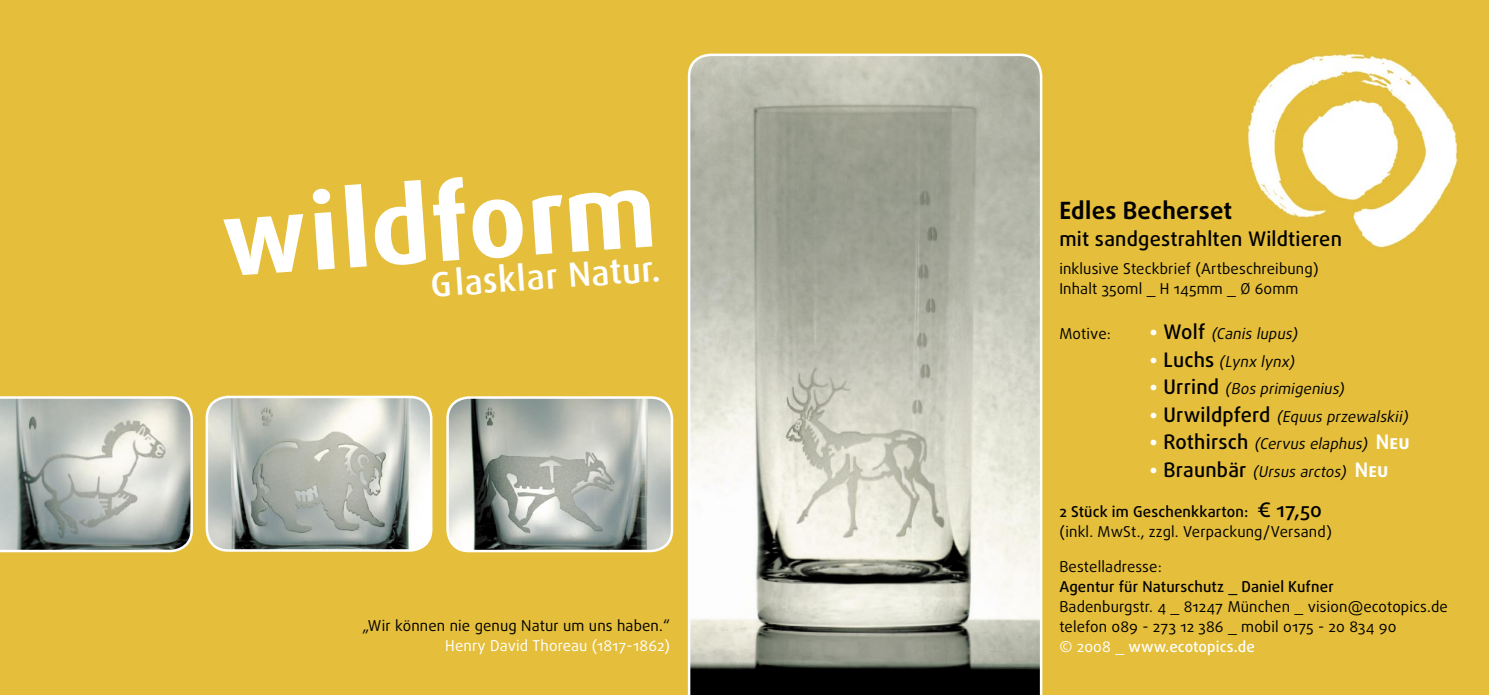
<style>
.page{position:relative;width:1489px;height:695px;background:#fff}
.page>*{position:absolute;margin:0;border:0;box-sizing:border-box;transform-origin:0 0}
.t1{font:700 105px "Dax";color:#fff}
.t2{font:500 35px "Dax";color:#fff}
.t3{font:700 23.75px "Daxline Pro";letter-spacing:.01em;color:#000}
.t4{font:500 20px "Daxline Pro";letter-spacing:.01em;color:#000}
.t5{font:15px/20px "Daxline Pro";letter-spacing:.01em;color:#000}
.t6{font:italic 15px "Daxline Pro";color:#000}
.t7{font:500 15px "Daxline Pro";letter-spacing:.01em;color:#000}
.t8{font:15px "Daxline Pro";letter-spacing:.01em;color:#fff}
.s1{font-weight:700;font-style:normal;font-size:20px;color:#fff}
.s2{font-weight:500;font-style:normal;font-size:20px}
.s3{font-weight:500}
.s4{font-weight:500;font-size:20px}
.s5{color:#fff}
.s6{font-weight:500;color:#fff}
</style>
<div class="page">
<div style="left:0;top:0;width:1488px;height:694px;background:#e5bf3b"></div>
<img style="left:1247px;top:53px;width:210px;height:195px">
<svg style="left:687px;top:54px;width:355px;height:640px;background:#b8b9ad"></svg>
<img style="left:449px;top:399px;width:223px;height:152px">
<div style="left:446px;top:396px;width:227px;height:156px;border:2px solid #fff;border-radius:21px"></div>
<img style="left:208px;top:398px;width:223px;height:152px">
<div style="left:205px;top:395px;width:227px;height:156px;border:2px solid #fff;border-radius:21px"></div>
<svg style="left:0;top:396px;width:193px;height:156px;background:#b2b7b1"></svg>
<h1 class="t1" style="left:218px;top:181px;width:436px;rotate:-4deg">wildform</h1>
<h2 class="t2" style="left:429px;top:265px;width:231px;rotate:-4deg">Glasklar Natur.</h2>
<p class="t5" style="left:362px;top:616px;width:309px">„Wir können nie genug Natur um uns haben.“</p>
<p class="t8" style="left:445px;top:636px;width:226px">Henry David Thoreau (1817-1862)</p>
<h3 class="t3" style="left:1059px;top:195px;width:174px">Edles Becherset</h3>
<h3 class="t4" style="left:1059px;top:226px;width:284px">mit sandgestrahlten Wildtieren</h3>
<p class="t5" style="left:1059px;top:259px;width:261px">inklusive Steckbrief (Artbeschreibung)<br>Inhalt 350ml _ H 145mm _ Ø 60mm</p>
<p class="t5" style="left:1059px;top:324px;width:53px">Motive:</p>
<p class="t6" style="left:1149px;top:324px;width:153px"><span class="s1">•</span> <span class="s2">Wo l f</span> (Canis lupus)</p>
<p class="t6" style="left:1149px;top:351px;width:150px"><span class="s1">•</span> <span class="s2">L u c h s</span> (Lynx lynx)</p>
<p class="t6" style="left:1149px;top:379px;width:200px"><span class="s1">•</span> <span class="s2">U r r i n d</span> (Bos primigenius)</p>
<p class="t6" style="left:1149px;top:406px;width:264px"><span class="s1">•</span> <span class="s2">U rw i l d pfe rd</span> (Equus przewalskii)</p>
<p class="t6" style="left:1149px;top:434px;width:262px"><span class="s1">•</span> <span class="s2">Rothirsch</span> (Cervus elaphus) <span class="s1">Neu</span></p>
<p class="t6" style="left:1149px;top:461px;width:240px"><span class="s1">•</span> <span class="s2">Braunbär</span> (Ursus arctos) <span class="s1">Neu</span></p>
<p class="t5" style="left:1059px;top:501px;width:274px"><span class="s3">2 Stück im Geschenkkarton:</span> <span class="s4">€ 17,50 </span>(inkl. MwSt., zzgl. Verpackung/Versand)</p>
<p class="t5" style="left:1059px;top:556px;width:104px">Bestelladresse:</p>
<p class="t7" style="left:1059px;top:576px;width:276px">Agentur für Naturschutz _ Daniel Kufner</p>
<p class="t5" style="left:1059px;top:596px;width:390px">Badenburgstr. 4 _ 81247 München _ vision@ecotopics.de telefon 089 - 273 12 386 _ mobil 0175 - 20 834 90<br><span class="s5">© 2008 _</span> <span class="s6">www.ecotopics.de</span></p>
</div>
